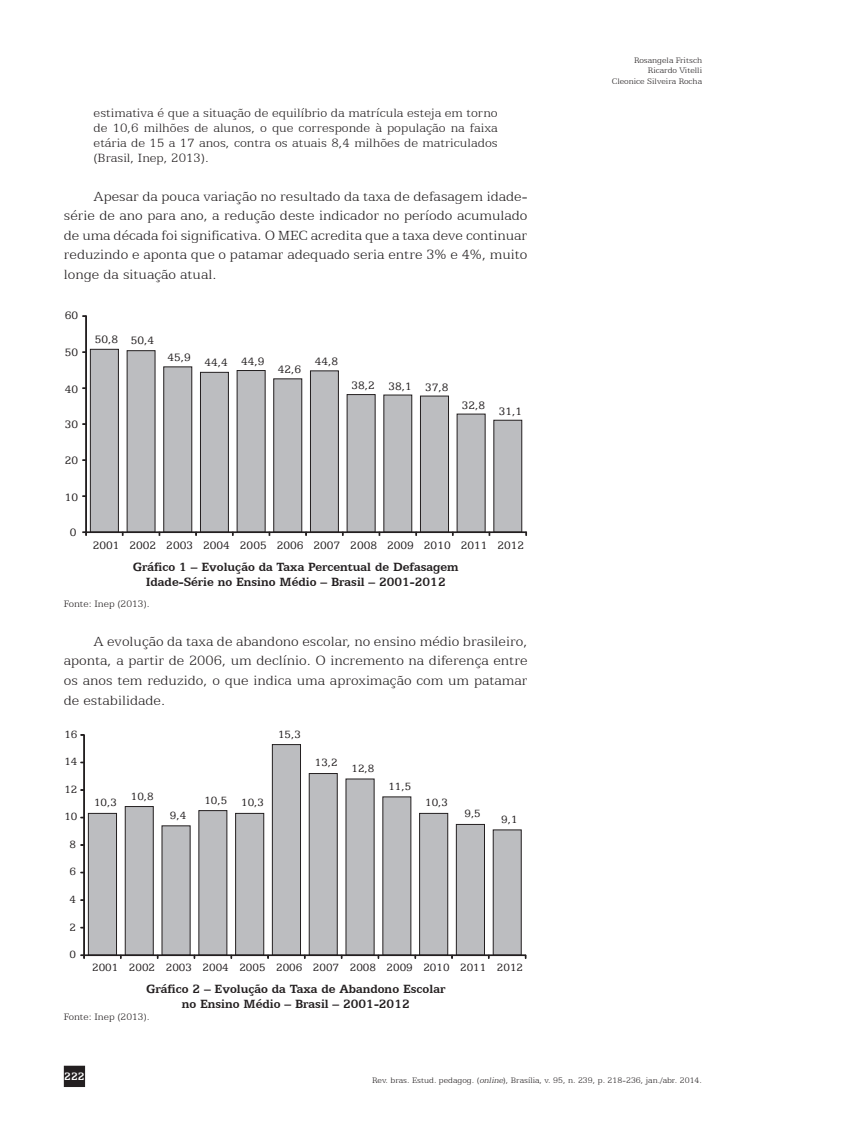
<style>
.page{position:relative;width:851px;height:1127px;background:#fff}
.page>*{position:absolute;margin:0;border:0;box-sizing:border-box;transform-origin:0 0}
.t1{font:300 15px/19.5px "Egyptian 505 BT";color:#231f20;text-align:justify}
.t2{font:300 13.5px/15px "Egyptian 505 BT";color:#231f20;text-align:justify}
.t3{font:700 13.5px/15px "Egyptian 505 BT";color:#231f20;text-align:center}
.t4{font:12px "Egyptian 505 BT";color:#231f20}
.t5{font:700 12px "Egyptian 505 BT";color:#fff}
.t6{font:11.85px "Egyptian 505 BT";color:#231f20}
.t7{font:300 10.5px "Egyptian 505 BT";color:#231f20}
.t8{font:300 9px/10.5px "Egyptian 505 BT";color:#231f20;text-align:right}
.s1{font-style:italic}
</style>
<div class="page">
<div style="left:65px;top:1066px;width:19px;height:20px;background:#231f20"></div>
<div style="left:64px;top:1066px;width:21px;height:21px;border:2px solid #231f20"></div>
<svg style="left:89px;top:348px;width:433px;height:184px;fill:#bcbdc0"></svg>
<div style="left:86px;top:316px;width:1px;height:216px;border:1px solid #231f20"></div>
<div style="left:86px;top:532px;width:440px;height:1px;border:1px solid #231f20"></div>
<svg style="left:87px;top:744px;width:435px;height:211px;fill:#bcbdc0"></svg>
<div style="left:84px;top:735px;width:1px;height:220px;border:1px solid #231f20"></div>
<div style="left:84px;top:955px;width:441px;height:1px;border:1px solid #231f20"></div>
<p class="t2" style="left:94px;top:105px;width:405px">estimativa é que a situação de equilíbrio da matrícula esteja em torno de 10,6 milhões de alunos, o que corresponde à população na faixa etária de 15 a 17 anos, contra os atuais 8,4 milhões de matriculados (Brasil, Inep, 2013).</p>
<p class="t1" style="left:64px;top:186px;width:465px;text-indent:30px">Apesar da pouca variação no resultado da taxa de defasagem idade&shy;série de ano para ano, a redução deste indicador no período acumulado de uma década foi significativa. O MEC acredita que a taxa deve continuar reduzindo e aponta que o patamar adequado seria entre 3% e 4%, muito longe da situação atual.</p>
<p class="t4" style="left:65px;top:312px;width:15px">60</p>
<p class="t4" style="left:65px;top:348px;width:15px">50</p>
<p class="t4" style="left:65px;top:385px;width:15px">40</p>
<p class="t4" style="left:65px;top:420px;width:15px">30</p>
<p class="t4" style="left:65px;top:457px;width:15px">20</p>
<p class="t4" style="left:65px;top:493px;width:15px">10</p>
<p class="t4" style="left:70px;top:528px;width:8px">0</p>
<p class="t4" style="left:95px;top:336px;width:61px">50,8 50,4</p>
<p class="t4" style="left:167px;top:353px;width:25px">45,9</p>
<p class="t4" style="left:204px;top:358px;width:62px">44,4 44,9</p>
<p class="t4" style="left:278px;top:365px;width:25px">42,6</p>
<p class="t4" style="left:315px;top:357px;width:25px">44,8</p>
<p class="t4" style="left:351px;top:382px;width:99px">38,2 38,1 37,8</p>
<p class="t4" style="left:462px;top:401px;width:25px">32,8</p>
<p class="t4" style="left:498px;top:408px;width:25px">31,1</p>
<p class="t4" style="left:93px;top:542px;width:433px">2001 2002 2003 2004 2005 2006 2007 2008 2009 2010 2011 2012</p>
<p class="t3" style="left:133px;top:559px;width:327px">Gráfico 1 – Evolução da Taxa Percentual de Defasagem<br>Idade-Série no Ensino Médio – Brasil – 2001-2012</p>
<p class="t7" style="left:64px;top:598px;width:87px">Fonte: Inep (2013).</p>
<p class="t1" style="left:64px;top:631px;width:465px;text-indent:30px">A evolução da taxa de abandono escolar, no ensino médio brasileiro, aponta, a partir de 2006, um declínio. O incremento na diferença entre os anos tem reduzido, o que indica uma aproximação com um patamar de estabilidade.</p>
<p class="t6" style="left:64px;top:730px;width:15px">16</p>
<p class="t6" style="left:64px;top:758px;width:15px">14</p>
<p class="t6" style="left:64px;top:785px;width:15px">12</p>
<p class="t6" style="left:64px;top:813px;width:15px">10</p>
<p class="t6" style="left:69px;top:840px;width:8px">8</p>
<p class="t6" style="left:69px;top:868px;width:8px">6</p>
<p class="t6" style="left:69px;top:895px;width:8px">4</p>
<p class="t6" style="left:69px;top:923px;width:8px">2</p>
<p class="t6" style="left:69px;top:950px;width:8px">0</p>
<p class="t6" style="left:94px;top:799px;width:24px">10,3</p>
<p class="t6" style="left:131px;top:792px;width:24px">10,8</p>
<p class="t6" style="left:170px;top:811px;width:18px">9,4</p>
<p class="t6" style="left:204px;top:797px;width:61px">10,5 10,3</p>
<p class="t6" style="left:278px;top:730px;width:24px">15,3</p>
<p class="t6" style="left:315px;top:759px;width:24px">13,2</p>
<p class="t6" style="left:351px;top:764px;width:24px">12,8</p>
<p class="t6" style="left:388px;top:782px;width:24px">11,5</p>
<p class="t6" style="left:425px;top:799px;width:24px">10,3</p>
<p class="t6" style="left:464px;top:810px;width:18px">9,5</p>
<p class="t6" style="left:501px;top:815px;width:18px">9,1</p>
<p class="t6" style="left:92px;top:964px;width:432px">2001 2002 2003 2004 2005 2006 2007 2008 2009 2010 2011 2012</p>
<p class="t3" style="left:146px;top:980px;width:301px">Gráfico 2 – Evolução da Taxa de Abandono Escolar no Ensino Médio – Brasil – 2001-2012</p>
<p class="t7" style="left:64px;top:1011px;width:87px">Fonte: Inep (2013).</p>
<p class="t8" style="left:611px;top:55px;width:92px">Rosangela Fritsch<br>Ricardo Vitelli<br>Cleonice Silveira Rocha</p>
<p class="t5" style="left:64px;top:1069px;width:22px">222</p>
<p class="t8" style="left:372px;top:1075px;width:331px">Rev. bras. Estud. pedagog. (<span class="s1">online</span>), Brasília, v. 95, n. 239, p. 218-236, jan./abr. 2014.</p>
</div>
